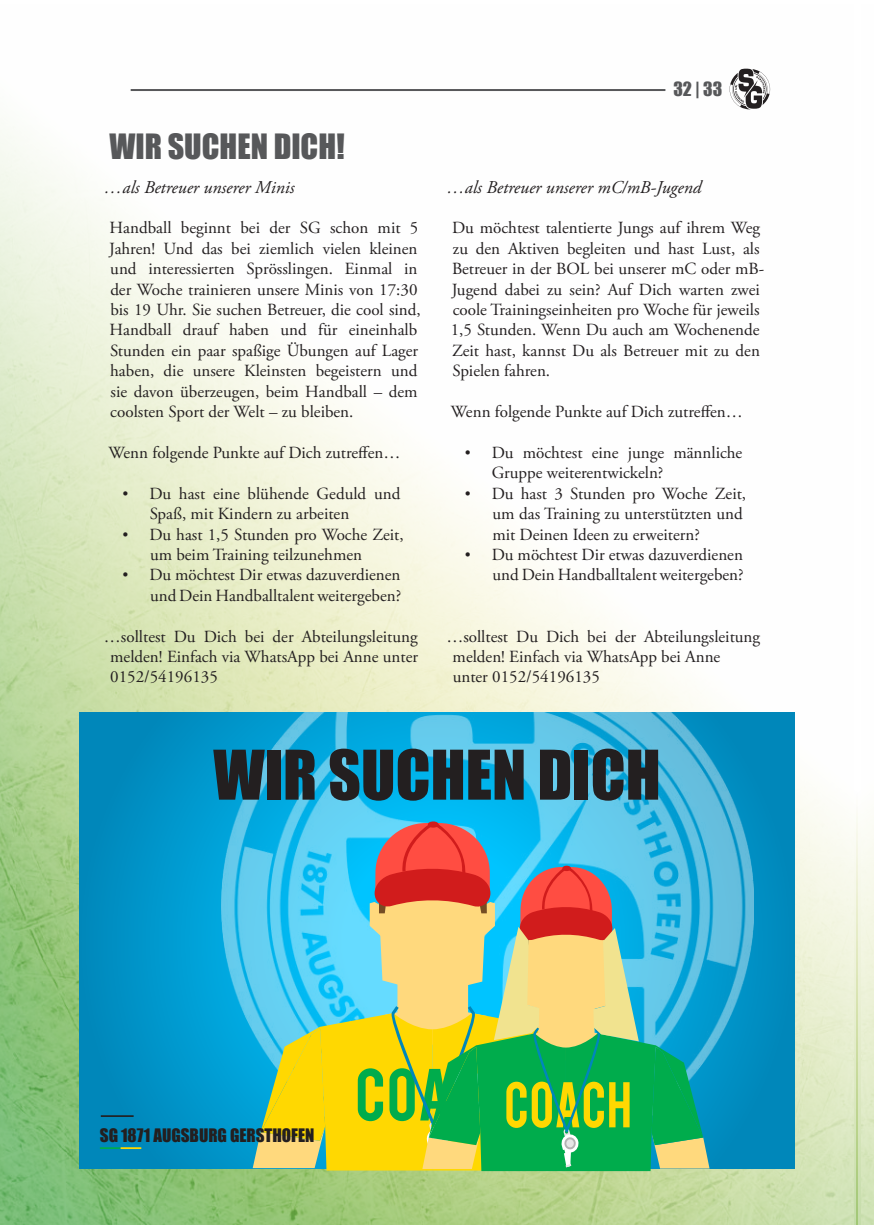
<style>
.page{position:relative;width:874px;height:1225px;background:#fff}
.page>*{position:absolute;margin:0;border:0;box-sizing:border-box;transform-origin:0 0}
.t1{font:63.2px "Impact";color:#231f20}
.t2{font:32px "Impact";color:#57585a}
.t3{font:italic 18px "Adobe Garamond Pro";color:#231f20}
.t4{font:18px "Impact";color:#57585a}
.t5{font:17px/20.4px "Adobe Garamond Pro";color:#231f20}
.t6{font:17px "Impact";color:#231f20}
.s1{font-family:"Times New Roman"}
</style>
<div class="page">
<svg style="left:857px;top:813px;width:3px;height:412px"></svg>
<img style="left:860px;top:825px;width:13px;height:400px">
<img style="left:0;top:88px;width:852px;height:1137px">
<hr style="left:131px;top:89px;width:534px;height:2px;background:#57585a">
<svg style="left:728px;top:68px;width:42px;height:42px"></svg>
<svg style="left:80px;top:712px;width:714px;height:456px;background:#008fc3"></svg>
<img style="left:221px;top:712px;width:532px;height:456px">
<svg style="left:252px;top:821px;width:457px;height:350px;background:#7fb989"></svg>
<hr style="left:100px;top:1147px;width:20px;height:2px;background:#00ab4d">
<hr style="left:120px;top:1147px;width:21px;height:2px;background:#ffd801">
<hr style="left:101px;top:1115px;width:32px;height:2px;background:#231f20">
<h2 class="t2" style="left:109px;top:122px;width:237px">WIR SUCHEN DICH!</h2>
<p class="t3" style="left:104px;top:176px;width:191px">…als Betreuer unserer Minis</p>
<p class="t5" style="left:109px;top:218px;width:313px">Handball beginnt bei der SG schon mit 5<br>Jahren! Und das bei ziemlich vielen kleinen und interessierten Sprösslingen. Einmal in der Woche trainieren unsere Minis von 17:30 bis 19 Uhr. Sie suchen Betreuer, die cool sind, Handball drauf haben und für eineinhalb Stunden ein paar spaßige Übungen auf Lager haben, die unsere Kleinsten begeistern und sie davon überzeugen, beim Handball – dem coolsten Sport der Welt – zu bleiben.</p>
<p class="t5" style="left:108px;top:443px;width:293px">Wenn folgende Punkte auf Dich zutreffen…</p>
<p class="t5" style="left:150px;top:484px;width:252px;text-indent:-27px"><span class="s1">•</span> Du hast eine blühende Geduld und<br>Spaß, mit Kindern zu arbeiten</p>
<p class="t5" style="left:150px;top:524px;width:255px;text-indent:-28px"><span class="s1">•</span> Du hast 1,5 Stunden pro Woche Zeit, um beim Training teilzunehmen</p>
<p class="t5" style="left:122px;top:565px;width:280px;text-align:right"><span class="s1">•</span> Du möchtest Dir etwas dazuverdienen und Dein Handballtalent weitergeben?</p>
<p class="t5" style="left:110px;top:626px;width:309px;text-align:justify;text-indent:-6px">…solltest Du Dich bei der Abteilungsleitung melden! Einfach via WhatsApp bei Anne unter 0152/54196135</p>
<p class="t4" style="left:673px;top:75px;width:50px">32 | 33</p>
<p class="t3" style="left:446px;top:176px;width:256px">…als Betreuer unserer mC/mB-Jugend</p>
<p class="t5" style="left:450px;top:218px;width:315px">Du möchtest talentierte Jungs auf ihrem Weg zu den Aktiven begleiten und hast Lust, als Betreuer in der BOL bei unserer mC oder mB-Jugend dabei zu sein? Auf Dich warten zwei coole Trainingseinheiten pro Woche für jeweils 1,5 Stunden. Wenn Du auch am Wochenende Zeit hast, kannst Du als Betreuer mit zu den Spielen fahren.</p>
<p class="t5" style="left:451px;top:402px;width:293px">Wenn folgende Punkte auf Dich zutreffen…</p>
<p class="t5" style="left:491px;top:443px;width:252px;text-indent:-27px"><span class="s1">•</span> Du möchtest eine junge männliche<br>Gruppe weiterentwickeln?</p>
<p class="t5" style="left:492px;top:484px;width:255px;text-indent:-27px"><span class="s1">•</span> Du hast 3 Stunden pro Woche Zeit, um das Training zu unterstützten und mit Deinen Ideen zu erweitern?</p>
<p class="t5" style="left:464px;top:545px;width:280px;text-align:right"><span class="s1">•</span> Du möchtest Dir etwas dazuverdienen und Dein Handballtalent weitergeben?</p>
<p class="t5" style="left:452px;top:626px;width:309px;text-indent:-6px">…solltest Du Dich bei der Abteilungsleitung melden! Einfach via WhatsApp bei Anne<br>unter 0152/54196135</p>
<h1 class="t1" style="left:213px;top:726px;width:449px">WIR SUCHEN DICH</h1>
<p class="t6" style="left:100px;top:1122px;width:216px">SG 1871 AUGSBURG GERSTHOFEN</p>
</div>
